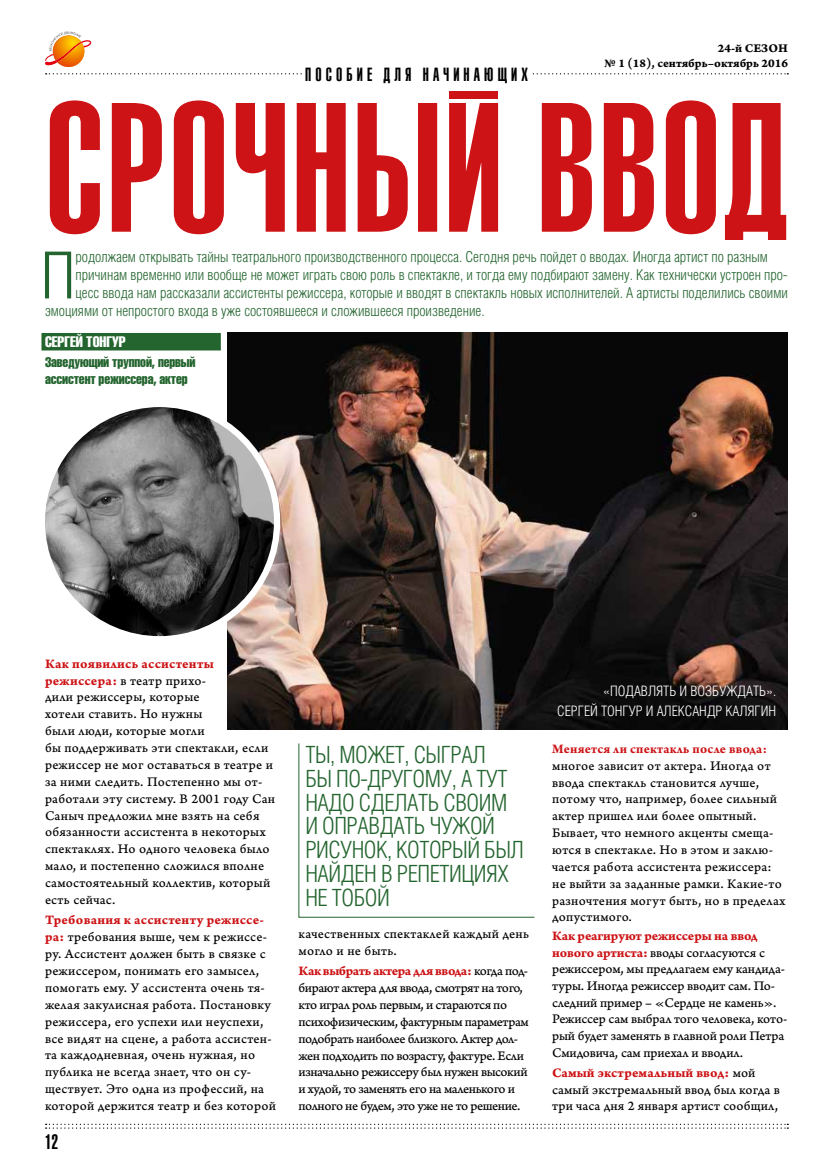
<style>
.page{position:relative;width:833px;height:1170px;background:#fff}
.page>*{position:absolute;margin:0;border:0;box-sizing:border-box;transform-origin:0 0}
.t1{font:300 65px "Helios Cond";color:#24652f}
.t2{font:300 23.75px/23.8px "Helios Cond";letter-spacing:-.02em;color:#24652f}
.t3{font:20.62px "Helios Ultra Compressed";color:#000}
.t4{font:18.75px "Helios Ultra Compressed";letter-spacing:.22em;color:#000}
.t5{font:300 15px "Helios Cond";color:#24652f}
.t6{font:15px "Helios Compressed";color:#fff}
.t7{font:300 14.38px/19.4px "Helios Cond";color:#fff;text-align:right}
.t8{font:13.75px/16.9px "Arno Pro Caption";letter-spacing:.015em;color:#000}
.t9{font:13.75px/16.9px "Arno Pro Caption";letter-spacing:-.035em;color:#000}
.t10{font:13.75px/16.8px "Arno Pro Caption";letter-spacing:-.015em;color:#000}
.t11{font:13.75px "Arno Pro Bold Caption";letter-spacing:.01em;color:#cd1316}
.t12{font:13.75px/16.6px "Helios Compressed";letter-spacing:-.01em;color:#24652f}
.t13{font:13.75px "Arno Pro Bold Caption";letter-spacing:-.03em;color:#cd1316}
.t14{font:700 13.75px "Arno Pro";letter-spacing:.02em;color:#cd1316}
.t15{font:13.75px "Arno Pro Bold Caption";letter-spacing:-.01em;color:#cd1316}
.t16{font:12.5px/15px "Arno Pro Bold Caption";color:#000;text-align:right}
.s1{font-family:"Arno Pro Bold Caption";color:#cd1316}
.s2{font-family:"Arno Pro Caption";color:#000}
</style>
<div class="page">
<svg style="left:45px;top:31px;width:46px;height:36px"></svg>
<svg style="left:46px;top:73px;width:742px;height:1px"></svg>
<svg style="left:46px;top:1123px;width:742px;height:5px"></svg>
<div style="left:41px;top:333px;width:180px;height:17px;background:#24652f"></div>
<div style="left:303px;top:53px;width:227px;height:37px;background:#fff"></div>
<svg style="left:50px;top:100px;width:736px;height:140px;fill:#cd1316"></svg>
<svg style="left:298px;top:743px;width:237px;height:174px"></svg>
<div style="left:449px;top:91px;width:49px;height:8px;background:#cd1316"></div>
<img style="left:228px;top:333px;width:560px;height:396px">
<img style="left:42px;top:404px;width:235px;height:235px;border-radius:118px">
<div style="left:39px;top:401px;width:241px;height:241px;border:6px solid #fff;border-radius:50%"></div>
<h3 class="t4" style="left:305px;top:63px;width:224px">ПОСОБИЕ ДЛЯ НАЧИНАЮЩИХ</h3>
<p class="t16" style="left:604px;top:41px;width:185px">24-й СЕЗОН<br>№ 1 (18), сентябрь–октябрь 2016</p>
<h1 class="t1" style="left:41px;top:239px;width:36px">П</h1>
<p class="t5" style="left:75px;top:249px;width:694px">родолжаем открывать тайны театрального производственного процесса. Сегодня речь пойдет о вводах. Иногда артист по разным</p>
<p class="t5" style="left:75px;top:267px;width:713px">причинам временно или вообще не может играть свою роль в спектакле, и тогда ему подбирают замену. Как технически устроен про-</p>
<p class="t5" style="left:75px;top:285px;width:714px">цесс ввода нам рассказали ассистенты режиссера, которые и вводят в спектакль новых исполнителей. А артисты поделились своими</p>
<p class="t5" style="left:45px;top:303px;width:441px">эмоциями от непростого входа в уже состоявшееся и сложившееся произведение.</p>
<p class="t6" style="left:45px;top:333px;width:82px">СЕРГЕЙ ТОНГУР</p>
<p class="t12" style="left:45px;top:353px;width:152px">Заведующий труппой, первый ассистент режиссера, актер</p>
<p class="t11" style="left:45px;top:655px;width:170px">Как появились ассистенты</p>
<p class="t8" style="left:45px;top:672px;width:232px"><span class="s1">режиссера:</span> в театр прихо-<br>дили режиссеры, которые<br>хотели ставить. Но нужны<br>были люди, которые могли<br>бы поддерживать эти спектакли, если режиссер не мог оставаться в театре и за ними следить. Постепенно мы от&shy;работали эту систему. В 2001 году Сан<br>Саныч предложил мне взять на себя обязанности ассистента в некоторых спектаклях. Но одного человека было мало, и постепенно сложился вполне самостоятельный коллектив, который есть сейчас.</p>
<p class="t11" style="left:45px;top:911px;width:221px">Требования к ассистенту режиссе-</p>
<p class="t8" style="left:45px;top:929px;width:232px"><span class="s1">ра:</span> требования выше, чем к режиссе&shy;ру. Ассистент должен быть в связке с режиссером, понимать его замысел, помогать ему. У ассистента очень тя&shy;желая закулисная работа. Постановку режиссера, его успехи или неуспехи, все видят на сцене, а работа ассистен&shy;та каждодневная, очень нужная, но публика не всегда знает, что он су&shy;ществует. Это одна из профессий, на которой держится театр и без которой</p>
<h3 class="t3" style="left:45px;top:1129px;width:15px">12</h3>
<h2 class="t2" style="left:305px;top:742px;width:220px">ТЫ, МОЖЕТ, СЫГРАЛ<br>БЫ ПО-ДРУГОМУ, А ТУТ<br>НАДО СДЕЛАТЬ СВОИМ<br>И ОПРАВДАТЬ ЧУЖОЙ<br>РИСУНОК, КОТОРЫЙ БЫЛ<br>НАЙДЕН В РЕПЕТИЦИЯХ<br>НЕ ТОБОЙ</h2>
<p class="t8" style="left:298px;top:925px;width:232px">качественных спектаклей каждый день могло и не быть.</p>
<p class="t13" style="left:298px;top:962px;width:231px">Как выбрать актера для ввода: <span class="s2">когда под-</span></p>
<p class="t9" style="left:298px;top:979px;width:232px">бирают актера для ввода, смотрят на того, кто играл роль первым, и стараются по психофизическим, фактурным параметрам подобрать наиболее близкого. Актер дол&shy;жен подходить по возрасту, фактуре. Если изначально режиссеру был нужен высокий и худой, то заменять его на маленького и полного не будем, это уже не то решение.</p>
<p class="t7" style="left:557px;top:681px;width:220px">«ПОДАВЛЯТЬ И ВОЗБУЖДАТЬ».<br>СЕРГЕЙ ТОНГУР И АЛЕКСАНДР КАЛЯГИН</p>
<p class="t14" style="left:552px;top:740px;width:216px">Меняется ли спектакль после ввода:</p>
<p class="t8" style="left:552px;top:757px;width:235px">многое зависит от актера. Иногда от ввода спектакль становится лучше, потому что, например, более сильный актер пришел или более опытный.<br>Бывает, что немного акценты смеща&shy;ются в спектакле. Но в этом и заклю&shy;чается работа ассистента режиссера: не выйти за заданные рамки. Какие-то разночтения могут быть, но в пределах допустимого.</p>
<p class="t15" style="left:552px;top:927px;width:207px">Как реагируют режиссеры на ввод</p>
<p class="t10" style="left:552px;top:944px;width:237px"><span class="s1">нового артиста:</span> вводы согласуются с режиссером, мы предлагаем ему кандида&shy;туры. Иногда режиссер вводит сам. По&shy;следний пример – «Сердце не камень».<br>Режиссер сам выбрал того человека, кото&shy;рый будет заменять в главной роли Петра Смидовича, сам приехал и вводил.</p>
<p class="t11" style="left:552px;top:1064px;width:205px">Самый экстремальный ввод: <span class="s2">мой</span></p>
<p class="t8" style="left:552px;top:1081px;width:229px">самый экстремальный ввод был когда в три часа дня 2 января артист сообщил,</p>
</div>
